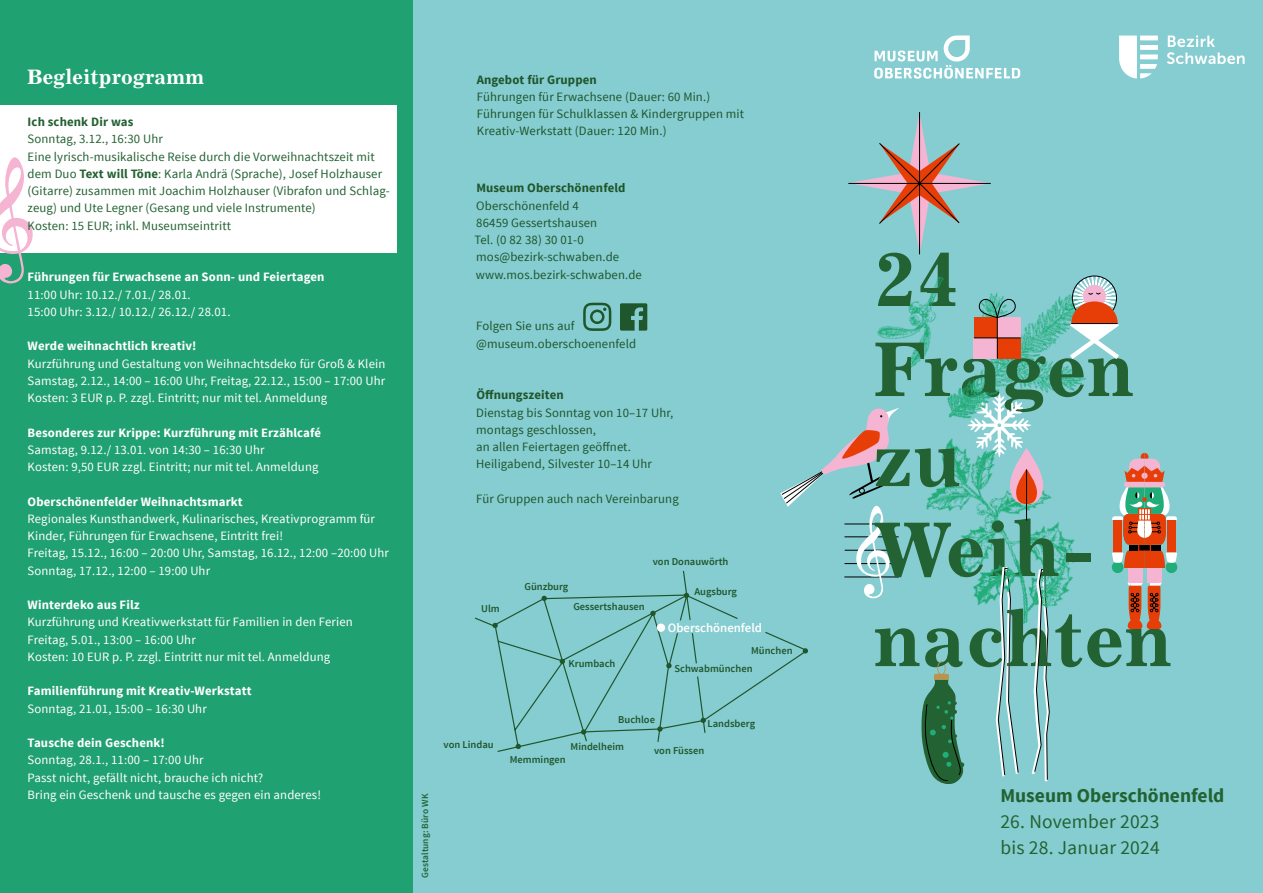
<style>
.page{position:relative;width:1263px;height:893px;background:#fff}
.page>*{position:absolute;margin:0;border:0;box-sizing:border-box;transform-origin:0 0}
.t1{font:700 78px/90px "Excelsior Cyr";letter-spacing:.01em;color:#236232}
.t2{font:700 21px "Excelsior Cyr";letter-spacing:.01em;color:#fff}
.t3{font:19.5px/25.5px "Source Sans Pro";letter-spacing:.01em;color:#236232}
.t4{font:700 19.5px "Source Sans Pro";color:#236232}
.t5{font:12.75px/17.2px "Source Sans Pro";letter-spacing:.01em;color:#fff}
.t6{font:12.75px/17.2px "Source Sans Pro";letter-spacing:.01em;color:#1f562b}
.t7{font:12.75px/17.2px "Source Sans Pro";letter-spacing:.01em;color:#236232}
.t8{font:700 12.75px "Source Sans Pro";letter-spacing:.01em;color:#fff}
.t9{font:700 12.75px "Source Sans Pro";letter-spacing:.01em;color:#1f562b}
.t10{font:700 12.75px "Source Sans Pro";letter-spacing:.01em;color:#236232}
.t11{font:600 12.75px "Source Sans Pro";color:#fff}
.t12{font:600 10.5px/17.9px "Source Sans Pro";color:#1f562b}
.t13{font:600 9.3px "Source Sans Pro";letter-spacing:.01em;color:#236232}
.s1{font-weight:700}
</style>
<div class="page">
<div style="left:402px;top:0;width:861px;height:893px;background:#86cdd2"></div>
<div style="left:0;top:0;width:412px;height:893px;background:#20a171"></div>
<svg style="left:780px;top:408px;width:119px;height:190px"></svg>
<img style="left:898px;top:254px;width:189px;height:226px">
<img style="left:877px;top:278px;width:91px;height:105px">
<img style="left:904px;top:405px;width:183px;height:201px">
<img style="left:947px;top:556px;width:97px;height:68px">
<img style="left:913px;top:268px;width:66px;height:65px">
<svg style="left:848px;top:112px;width:143px;height:142px"></svg>
<hr style="left:919px;top:112px;width:1px;height:142px;background:#000">
<hr style="left:848px;top:183px;width:143px;height:1px;background:#000">
<img style="left:932px;top:372px;width:72px;height:62px">
<hr style="left:929px;top:288px;width:12px;height:4px;background:#236232">
<hr style="left:1026px;top:470px;width:1px;height:50px;background:#000">
<div style="left:1112px;top:561px;width:11px;height:12px;background:#21ad79;border-radius:50%"></div>
<div style="left:1128px;top:568px;width:14px;height:15px;background:#f5b4d2"></div>
<div style="left:1165px;top:561px;width:12px;height:12px;background:#21ad79;border-radius:50%"></div>
<div style="left:1147px;top:568px;width:14px;height:15px;background:#f5b4d2"></div>
<svg style="left:1128px;top:583px;width:33px;height:46px"></svg>
<svg style="left:1112px;top:453px;width:65px;height:115px"></svg>
<svg style="left:1030px;top:567px;width:21px;height:215px"></svg>
<svg style="left:1065px;top:275px;width:54px;height:88px"></svg>
<svg style="left:967px;top:393px;width:76px;height:111px"></svg>
<svg style="left:994px;top:566px;width:26px;height:211px"></svg>
<svg style="left:921px;top:661px;width:44px;height:123px"></svg>
<div style="left:974px;top:317px;width:47px;height:41px;background:#e73e07"></div>
<div style="left:997px;top:317px;width:24px;height:21px;background:#f5b4d2"></div>
<div style="left:974px;top:338px;width:23px;height:20px;background:#f5b4d2"></div>
<svg style="left:975px;top:293px;width:44px;height:25px"></svg>
<hr style="left:974px;top:338px;width:47px;height:1px;background:#000">
<hr style="left:997px;top:317px;width:1px;height:41px;background:#000">
<div style="left:0;top:105px;width:396px;height:147px;background:#fff"></div>
<hr style="left:1140px;top:36px;width:18px;height:4px;background:#f5fbfb">
<svg style="left:1119px;top:36px;width:38px;height:42px"></svg>
<div style="left:1140px;top:54px;width:18px;height:5px;background:#fff"></div>
<svg style="left:1167px;top:36px;width:77px;height:28px"></svg>
<svg style="left:874px;top:36px;width:146px;height:43px"></svg>
<svg style="left:0;top:157px;width:39px;height:126px"></svg>
<svg style="left:620px;top:303px;width:27px;height:28px"></svg>
<svg style="left:583px;top:303px;width:28px;height:28px"></svg>
<svg style="left:474px;top:570px;width:335px;height:182px"></svg>
<div style="left:657px;top:623px;width:8px;height:9px;background:#fff;border-radius:50%"></div>
<h2 class="t2" style="left:27px;top:65px;width:178px">Begleitprogramm</h2>
<p class="t10" style="left:28px;top:114px;width:107px">Ich schenk Dir was</p>
<p class="t7" style="left:28px;top:131px;width:364px">Sonntag, 3.12., 16:30 Uhr<br>Eine lyrisch-musikalische Reise durch die Vorweihnachtszeit mit dem Duo <span class="s1">Text will Töne</span>: Karla Andrä (Sprache), Josef Holzhauser (Gitarre) zusammen mit Joachim Holzhauser (Vibrafon und Schlag&shy;zeug) und Ute Legner (Gesang und viele Instrumente)<br>Kosten: 15 EUR; inkl. Museumseintritt</p>
<p class="t8" style="left:28px;top:269px;width:298px">Führungen für Erwachsene an Sonn- und Feiertagen</p>
<p class="t5" style="left:28px;top:286px;width:204px">11:00 Uhr: 10.12./ 7.01./ 28.01.<br>15:00 Uhr: 3.12./ 10.12./ 26.12./ 28.01.</p>
<p class="t8" style="left:28px;top:338px;width:170px">Werde weihnachtlich kreativ!</p>
<p class="t5" style="left:28px;top:355px;width:359px;text-align:justify">Kurzführung und Gestaltung von Weihnachtsdeko für Groß &amp; Klein Samstag, 2.12., 14:00 – 16:00 Uhr, Freitag, 22.12., 15:00 – 17:00 Uhr Kosten: 3 EUR p. P. zzgl. Eintritt; nur mit tel. Anmeldung</p>
<p class="t8" style="left:28px;top:424px;width:295px">Besonderes zur Krippe: Kurzführung mit Erzählcafé</p>
<p class="t5" style="left:28px;top:441px;width:292px">Samstag, 9.12./ 13.01. von 14:30 – 16:30 Uhr<br>Kosten: 9,50 EUR zzgl. Eintritt; nur mit tel. Anmeldung</p>
<p class="t8" style="left:28px;top:493px;width:216px">Oberschönenfelder Weihnachtsmarkt</p>
<p class="t5" style="left:28px;top:510px;width:363px">Regionales Kunsthandwerk, Kulinarisches, Kreativprogramm für Kinder, Führungen für Erwachsene, Eintritt frei!<br>Freitag, 15.12., 16:00 – 20:00 Uhr, Samstag, 16.12., 12:00 –20:00 Uhr Sonntag, 17.12., 12:00 – 19:00 Uhr</p>
<p class="t8" style="left:28px;top:597px;width:114px">Winterdeko aus Filz</p>
<p class="t5" style="left:28px;top:614px;width:327px">Kurzführung und Kreativwerkstatt für Familien in den Ferien<br>Freitag, 5.01., 13:00 – 16:00 Uhr<br>Kosten: 10 EUR p. P. zzgl. Eintritt nur mit tel. Anmeldung</p>
<p class="t8" style="left:28px;top:683px;width:225px">Familienführung mit Kreativ-Werkstatt</p>
<p class="t5" style="left:28px;top:700px;width:181px">Sonntag, 21.01, 15:00 – 16:30 Uhr</p>
<p class="t8" style="left:28px;top:735px;width:139px">Tausche dein Geschenk!</p>
<p class="t5" style="left:28px;top:752px;width:295px">Sonntag, 28.1., 11:00 – 17:00 Uhr<br>Passt nicht, gefällt nicht, brauche ich nicht?<br>Bring ein Geschenk und tausche es gegen ein anderes!</p>
<p class="t9" style="left:477px;top:71px;width:122px">Angebot für Gruppen</p>
<p class="t6" style="left:477px;top:88px;width:269px">Führungen für Erwachsene (Dauer: 60 Min.)<br>Führungen für Schulklassen &amp; Kindergruppen mit<br>Kreativ-Werkstatt (Dauer: 120 Min.)</p>
<p class="t9" style="left:476px;top:180px;width:151px">Museum Oberschönenfeld</p>
<p class="t6" style="left:474px;top:197px;width:169px">Oberschönenfeld 4<br>86459 Gessertshausen<br>Tel. (0 82 38) 30 01-0 mos@bezirk-schwaben.de www.mos.bezirk-schwaben.de</p>
<p class="t6" style="left:476px;top:318px;width:161px">Folgen Sie uns auf @museum.oberschoenenfeld</p>
<p class="t9" style="left:476px;top:387px;width:89px">Öffnungszeiten</p>
<p class="t6" style="left:476px;top:404px;width:199px">Dienstag bis Sonntag von 10–17 Uhr, montags geschlossen,<br>an allen Feiertagen geöffnet.<br>Heiligabend, Silvester 10–14 Uhr</p>
<p class="t6" style="left:476px;top:490px;width:204px">Für Gruppen auch nach Vereinbarung</p>
<p class="t12" style="left:481px;top:600px;width:20px">Ulm</p>
<p class="t12" style="left:524px;top:578px;width:45px">Günzburg</p>
<p class="t12" style="left:573px;top:598px;width:73px">Gessertshausen</p>
<p class="t12" style="left:568px;top:655px;width:48px">Krumbach</p>
<p class="t12" style="left:653px;top:553px;width:77px">von Donauwörth</p>
<p class="t12" style="left:694px;top:583px;width:44px">Augsburg</p>
<p class="t11" style="left:668px;top:619px;width:96px">Oberschönenfeld</p>
<p class="t12" style="left:674px;top:642px;width:120px;text-indent:77px">München<br>Schwabmünchen</p>
<p class="t12" style="left:444px;top:736px;width:52px">von Lindau</p>
<p class="t12" style="left:618px;top:710px;width:38px">Buchloe</p>
<p class="t12" style="left:654px;top:742px;width:52px">von Füssen</p>
<p class="t12" style="left:707px;top:715px;width:49px">Landsberg</p>
<p class="t12" style="left:571px;top:738px;width:55px">Mindelheim</p>
<p class="t12" style="left:510px;top:751px;width:57px">Memmingen</p>
<h1 class="t1" style="left:874px;top:235px;width:300px">24<br>Fragen zu<br>Weih&shy;nachten</h1>
<p class="t13" style="left:419px;top:878px;width:86px;rotate:-90deg">Gestaltung: Büro WK</p>
<h3 class="t4" style="left:1000px;top:783px;width:226px">Museum Oberschönenfeld</h3>
<h3 class="t3" style="left:1000px;top:809px;width:161px">26. November 2023 bis 28. Januar 2024</h3>
</div>
